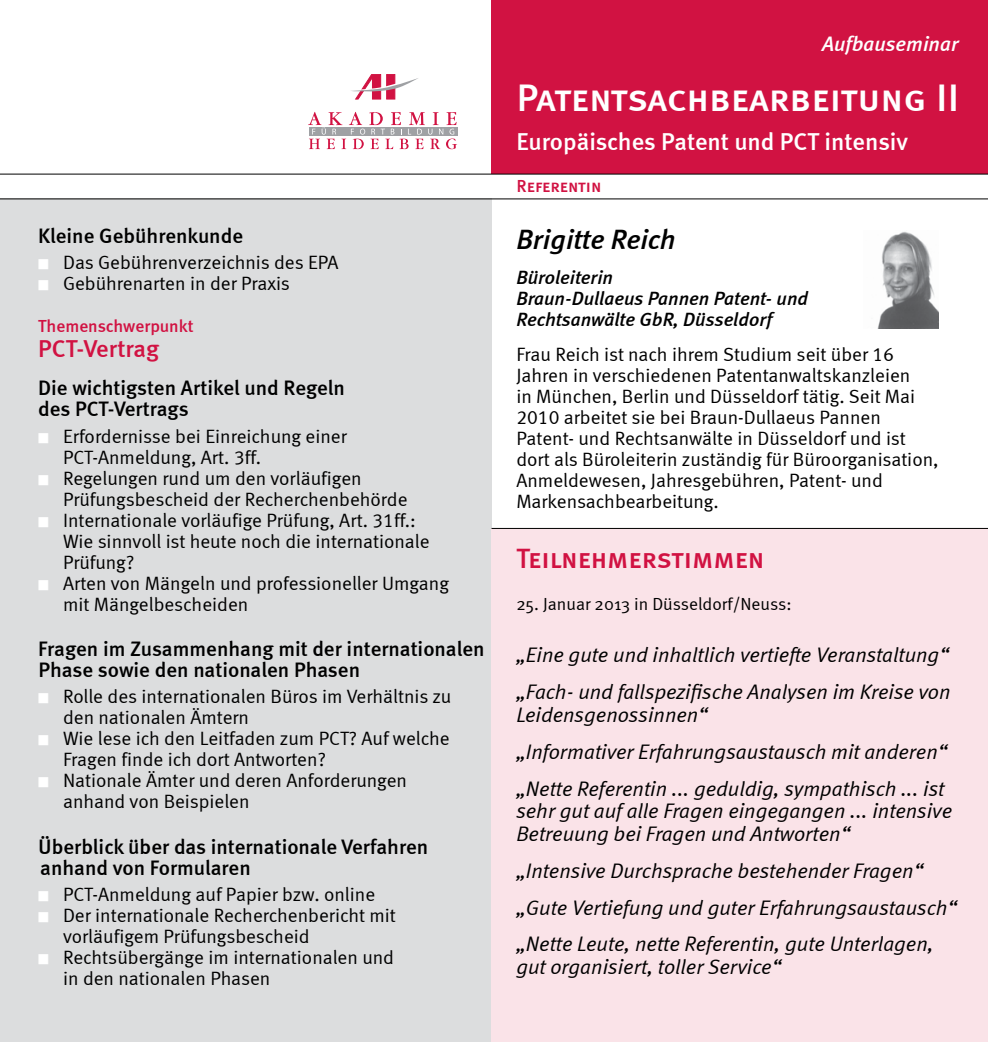
<style>
.page{position:relative;width:988px;height:1042px;background:#fff}
.page>*{position:absolute;margin:0;border:0;box-sizing:border-box;transform-origin:0 0}
.t1{font:38.5px "Meta Medium Caps";letter-spacing:-.01em;color:#fff}
.t2{font:28px "Meta Medium LF Caps";color:#d11242}
.t3{font:italic 28px "Meta Medium LF";color:#000}
.t4{font:500 24.5px "Meta";color:#fff}
.t5{font:24.5px "Meta Medium LF";color:#d11242}
.t6{font:italic 21px/36.8px "Meta Normal LF";color:#000}
.t7{font:21px/21px "Meta Medium LF";color:#000}
.t8{font:italic 21px "Meta Medium LF";color:#fff}
.t9{font:19.25px/21px "Meta Normal LF";color:#000}
.t10{font:italic 19.25px/21px "Meta Medium LF";color:#000}
.t11{font:17.5px "Meta Normal";color:#000}
.t12{font:17.5px "Meta Medium LF";color:#d11242}
.t13{font:17.5px "Meta Medium LF Caps";color:#d11242}
.s1{color:#fff}
</style>
<div class="page">
<div style="left:491px;top:0;width:496px;height:174px;background:#d11242"></div>
<svg style="left:351px;top:74px;width:67px;height:25px"></svg>
<svg style="left:308px;top:112px;width:149px;height:37px"></svg>
<div style="left:0;top:198px;width:491px;height:844px;background:#dcddde"></div>
<hr style="left:0;top:198px;width:987px;height:1px;background:#000">
<hr style="left:0;top:174px;width:987px;height:1px;background:#000">
<img style="left:877px;top:231px;width:61px;height:97px">
<div style="left:491px;top:528px;width:496px;height:514px;background:#fae3e8"></div>
<hr style="left:491px;top:528px;width:496px;height:1px;background:#000">
<p class="t7" style="left:38px;top:225px;width:206px">Kleine Gebührenkunde</p>
<p class="t9" style="left:38px;top:252px;width:302px"><span class="s1">■</span> Das Gebührenverzeichnis des EPA</p>
<p class="t9" style="left:38px;top:273px;width:253px"><span class="s1">■</span> Gebührenarten in der Praxis</p>
<p class="t12" style="left:38px;top:316px;width:157px">Themenschwerpunkt</p>
<p class="t5" style="left:38px;top:334px;width:123px">PCT-Vertrag</p>
<p class="t7" style="left:38px;top:377px;width:308px">Die wichtigsten Artikel und Regeln des PCT-Vertrags</p>
<p class="t9" style="left:63px;top:425px;width:285px;text-indent:-25px"><span class="s1">■</span> Erfordernisse bei Einreichung einer<br>PCT-Anmeldung, Art. 3ff.</p>
<p class="t9" style="left:63px;top:467px;width:346px;text-indent:-25px"><span class="s1">■</span> Regelungen rund um den vorläufigen<br>Prüfungsbescheid der Recherchenbehörde</p>
<p class="t9" style="left:63px;top:509px;width:368px;text-indent:-25px"><span class="s1">■</span> Internationale vorläufige Prüfung, Art. 31ff.:<br>Wie sinnvoll ist heute noch die internationale<br>Prüfung?</p>
<p class="t9" style="left:63px;top:572px;width:387px;text-indent:-25px"><span class="s1">■</span> Arten von Mängeln und professioneller Umgang mit Mängelbescheiden</p>
<p class="t7" style="left:38px;top:638px;width:448px">Fragen im Zusammenhang mit der internationalen<br>Phase sowie den nationalen Phasen</p>
<p class="t9" style="left:63px;top:686px;width:390px;text-indent:-25px"><span class="s1">■</span> Rolle des internationalen Büros im Verhältnis zu den nationalen Ämtern</p>
<p class="t9" style="left:63px;top:728px;width:388px;text-indent:-25px"><span class="s1">■</span> Wie lese ich den Leitfaden zum PCT? Auf welche<br>Fragen finde ich dort Antworten?</p>
<p class="t9" style="left:63px;top:770px;width:345px;text-indent:-25px"><span class="s1">■</span> Nationale Ämter und deren Anforderungen anhand von Beispielen</p>
<p class="t7" style="left:38px;top:836px;width:391px">Überblick über das internationale Verfahren anhand von Formularen</p>
<p class="t9" style="left:38px;top:884px;width:338px"><span class="s1">■</span> PCT-Anmeldung auf Papier bzw. online</p>
<p class="t9" style="left:63px;top:905px;width:334px;text-indent:-25px"><span class="s1">■</span> Der internationale Recherchenbericht mit vorläufigem Prüfungsbescheid</p>
<p class="t9" style="left:63px;top:947px;width:332px;text-indent:-25px"><span class="s1">■</span> Rechtsübergänge im internationalen und in den nationalen Phasen</p>
<p class="t8" style="left:822px;top:31px;width:138px">Aufbauseminar</p>
<h1 class="t1" style="left:516px;top:76px;width:444px">Patentsachbearbeitung II</h1>
<p class="t4" style="left:516px;top:127px;width:393px">Europäisches Patent und PCT intensiv</p>
<p class="t13" style="left:516px;top:176px;width:87px">Referentin</p>
<h2 class="t3" style="left:516px;top:223px;width:161px">Brigitte Reich</h2>
<p class="t10" style="left:516px;top:267px;width:293px">Büroleiterin<br>Braun-Dullaeus Pannen Patent- und<br>Rechtsanwälte GbR, Düsseldorf</p>
<p class="t9" style="left:516px;top:344px;width:423px">Frau Reich ist nach ihrem Studium seit über 16<br>Jahren in verschiedenen Patentanwaltskanzleien<br>in München, Berlin und Düsseldorf tätig. Seit Mai 2010 arbeitet sie bei Braun-Dullaeus Pannen Patent- und Rechtsanwälte in Düsseldorf und ist dort als Büroleiterin zuständig für Büroorganisation, Anmeldewesen, Jahresgebühren, Patent- und Markensachbearbeitung.</p>
<h2 class="t2" style="left:516px;top:542px;width:250px">Teilnehmerstimmen</h2>
<p class="t11" style="left:516px;top:594px;width:276px">25. Januar 2013 in Düsseldorf/Neuss:</p>
<p class="t6" style="left:516px;top:636px;width:435px">„Eine gute und inhaltlich vertiefte Veranstaltung“ „Fach- und fallspezifische Analysen im Kreise von</p>
<p class="t6" style="left:516px;top:696px;width:432px">Leidensgenossinnen“<br>„Informativer Erfahrungsaustausch mit anderen“ „Nette Referentin ... geduldig, sympathisch ... ist</p>
<p class="t6" style="left:516px;top:799px;width:437px;line-height:22.8px">sehr gut auf alle Fragen eingegangen ... intensive<br>Betreuung bei Fragen und Antworten“</p>
<p class="t6" style="left:516px;top:852px;width:442px">„Intensive Durchsprache bestehender Fragen“ „Gute Vertiefung und guter Erfahrungsaustausch“ „Nette Leute, nette Referentin, gute Unterlagen,</p>
<p class="t6" style="left:516px;top:948px;width:266px">gut organisiert, toller Service“</p>
</div>
